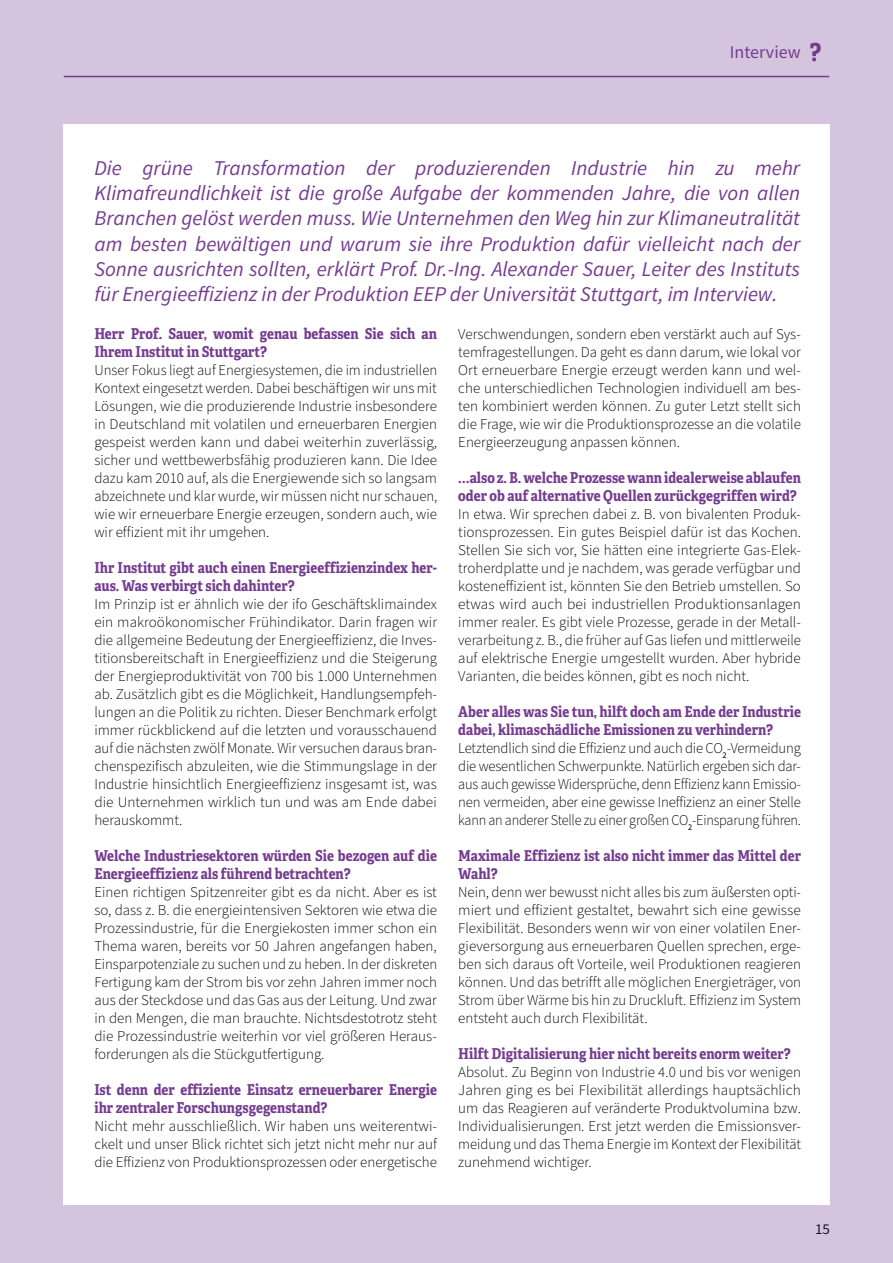
<style>
.page{position:relative;width:893px;height:1263px;background:#d5c4dd}
.page>*{position:absolute;margin:0;border:0;box-sizing:border-box;transform-origin:0 0}
.atp_IV_abstract{font:italic 21px/25.2px "Source Sans Pro";color:#753c90;text-align:justify}
.t1{font:18px "Source Sans Pro";color:#753c90}
.atp_IV_Antwort{font:300 15px/18px "Source Sans Pro";color:#000;text-align:justify}
.atp_SubheadFrage_lil{font:700 15px/18px "Adelle Condensed";color:#753c90}
.t2{font:15px "Source Sans Pro";color:#000}
</style>
<div class="page">
<div style="left:63px;top:124px;width:767px;height:1081px;background:#fff"></div>
<hr style="left:64px;top:76px;width:765px;height:1px;background:#753c90">
<svg style="left:810px;top:43px;width:11px;height:18px"></svg>
<p class="t1" style="left:730px;top:41px;width:72px">Interview</p>
<p class="atp_IV_abstract" style="left:94px;top:155px;width:707px">Die grüne Transformation der produzierenden Industrie hin zu mehr Klimafreundlichkeit ist die große Aufgabe der kommenden Jahre, die von allen Branchen gelöst werden muss. Wie Unternehmen den Weg hin zur Klimaneutralität am besten bewältigen und warum sie ihre Produktion dafür vielleicht nach der Sonne ausrichten sollten, erklärt Prof. Dr.-Ing. Alexander Sauer, Leiter des Instituts für Energieeffizienz in der Produktion EEP der Universität Stuttgart, im Interview.</p>
<p class="atp_SubheadFrage_lil" style="left:94px;top:324px;width:344px">Herr Prof. Sauer, womit genau befassen Sie sich an<br>Ihrem Institut in Stuttgart?</p>
<p class="atp_IV_Antwort" style="left:94px;top:362px;width:344px">Unser Fokus liegt auf Energiesystemen, die im industriellen Kontext eingesetzt werden. Dabei beschäftigen wir uns mit Lösungen, wie die produzierende Industrie insbesondere in Deutschland mit volatilen und erneuerbaren Energien gespeist werden kann und dabei weiterhin zuverlässig, sicher und wettbewerbsfähig produzieren kann. Die Idee dazu kam 2010 auf, als die Energiewende sich so langsam abzeichnete und klar wurde, wir müssen nicht nur schauen, wie wir erneuerbare Energie erzeugen, sondern auch, wie wir effizient mit ihr umgehen.</p>
<p class="atp_SubheadFrage_lil" style="left:94px;top:558px;width:344px">Ihr Institut gibt auch einen Energieeffizienzindex her&shy;aus. Was verbirgt sich dahinter?</p>
<p class="atp_IV_Antwort" style="left:94px;top:596px;width:344px">Im Prinzip ist er ähnlich wie der ifo Geschäftsklimaindex ein makroökonomischer Frühindikator. Darin fragen wir die allgemeine Bedeutung der Energieeffizienz, die Inves&shy;titionsbereitschaft in Energieeffizienz und die Steigerung der Energieproduktivität von 700 bis 1.000 Unternehmen ab. Zusätzlich gibt es die Möglichkeit, Handlungsempfeh&shy;lungen an die Politik zu richten. Dieser Benchmark erfolgt immer rückblickend auf die letzten und vorausschauend auf die nächsten zwölf Monate. Wir versuchen daraus bran&shy;chenspezifisch abzuleiten, wie die Stimmungslage in der Industrie hinsichtlich Energieeffizienz insgesamt ist, was die Unternehmen wirklich tun und was am Ende dabei herauskommt.</p>
<p class="atp_SubheadFrage_lil" style="left:94px;top:846px;width:344px">Welche Industriesektoren würden Sie bezogen auf die<br>Energieeffizienz als führend betrachten?</p>
<p class="atp_IV_Antwort" style="left:94px;top:884px;width:344px">Einen richtigen Spitzenreiter gibt es da nicht. Aber es ist so, dass z. B. die energieintensiven Sektoren wie etwa die Prozessindustrie, für die Energiekosten immer schon ein Thema waren, bereits vor 50 Jahren angefangen haben, Einsparpotenziale zu suchen und zu heben. In der diskreten Fertigung kam der Strom bis vor zehn Jahren immer noch aus der Steckdose und das Gas aus der Leitung. Und zwar in den Mengen, die man brauchte. Nichtsdestotrotz steht die Prozessindustrie weiterhin vor viel größeren Heraus&shy;forderungen als die Stückgutfertigung.</p>
<p class="atp_SubheadFrage_lil" style="left:94px;top:1080px;width:344px">Ist denn der effiziente Einsatz erneuerbarer Energie ihr zentraler Forschungsgegenstand?</p>
<p class="atp_IV_Antwort" style="left:94px;top:1118px;width:344px">Nicht mehr ausschließlich. Wir haben uns weiterentwi&shy;ckelt und unser Blick richtet sich jetzt nicht mehr nur auf die Effizienz von Produktionsprozessen oder energetische</p>
<p class="atp_IV_Antwort" style="left:458px;top:326px;width:344px">Verschwendungen, sondern eben verstärkt auch auf Sys&shy;temfragestellungen. Da geht es dann darum, wie lokal vor Ort erneuerbare Energie erzeugt werden kann und wel&shy;che unterschiedlichen Technologien individuell am bes&shy;ten kombiniert werden können. Zu guter Letzt stellt sich die Frage, wie wir die Produktionsprozesse an die volatile Energieerzeugung anpassen können.</p>
<p class="atp_SubheadFrage_lil" style="left:458px;top:468px;width:344px">…also z. B. welche Prozesse wann idealerweise ablaufen oder ob auf alternative Quellen zurückgegriffen wird?</p>
<p class="atp_IV_Antwort" style="left:458px;top:506px;width:344px">In etwa. Wir sprechen dabei z. B. von bivalenten Produk&shy;tionsprozessen. Ein gutes Beispiel dafür ist das Kochen.<br>Stellen Sie sich vor, Sie hätten eine integrierte Gas-Elek&shy;troherdplatte und je nachdem, was gerade verfügbar und kosteneffizient ist, könnten Sie den Betrieb umstellen. So etwas wird auch bei industriellen Produktionsanlagen immer realer. Es gibt viele Prozesse, gerade in der Metall&shy;verarbeitung z. B., die früher auf Gas liefen und mittlerweile auf elektrische Energie umgestellt wurden. Aber hybride Varianten, die beides können, gibt es noch nicht.</p>
<p class="atp_SubheadFrage_lil" style="left:458px;top:702px;width:344px">Aber alles was Sie tun, hilft doch am Ende der Industrie dabei, klimaschädliche Emissionen zu verhindern?</p>
<p class="atp_IV_Antwort" style="left:458px;top:740px;width:344px">Letztendlich sind die Effizienz und auch die CO<sub>2</sub>-Vermeidung die wesentlichen Schwerpunkte. Natürlich ergeben sich dar&shy;aus auch gewisse Widersprüche, denn Effizienz kann Emissio&shy;nen vermeiden, aber eine gewisse Ineffizienz an einer Stelle kann an anderer Stelle zu einer großen CO<sub>2</sub>-Einsparung führen.</p>
<p class="atp_SubheadFrage_lil" style="left:458px;top:846px;width:344px">Maximale Effizienz ist also nicht immer das Mittel der<br>Wahl?</p>
<p class="atp_IV_Antwort" style="left:458px;top:884px;width:344px">Nein, denn wer bewusst nicht alles bis zum äußersten opti&shy;miert und effizient gestaltet, bewahrt sich eine gewisse Flexibilität. Besonders wenn wir von einer volatilen Ener&shy;gieversorgung aus erneuerbaren Quellen sprechen, erge&shy;ben sich daraus oft Vorteile, weil Produktionen reagieren können. Und das betrifft alle möglichen Energieträger, von Strom über Wärme bis hin zu Druckluft. Effizienz im System entsteht auch durch Flexibilität.</p>
<p class="atp_SubheadFrage_lil" style="left:458px;top:1044px;width:334px">Hilft Digitalisierung hier nicht bereits enorm weiter?</p>
<p class="atp_IV_Antwort" style="left:458px;top:1064px;width:344px">Absolut. Zu Beginn von Industrie 4.0 und bis vor wenigen Jahren ging es bei Flexibilität allerdings hauptsächlich um das Reagieren auf veränderte Produktvolumina bzw.<br>Individualisierungen. Erst jetzt werden die Emissionsver&shy;meidung und das Thema Energie im Kontext der Flexibilität zunehmend wichtiger.</p>
<p class="t2" style="left:815px;top:1219px;width:16px">15</p>
</div>
